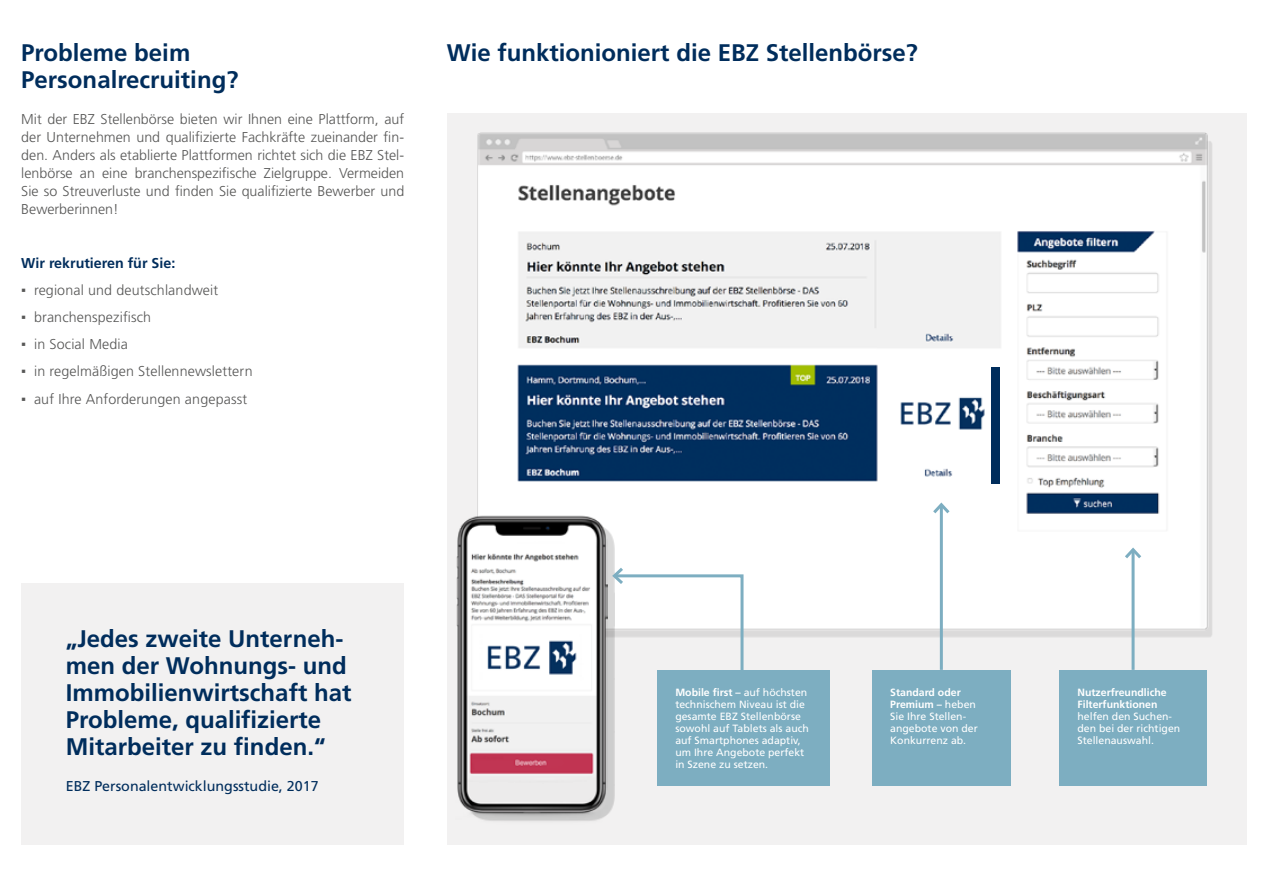
<style>
.page{position:relative;width:1268px;height:893px;background:#fff}
.page>*{position:absolute;margin:0;border:0;box-sizing:border-box;transform-origin:0 0}
.t1{font:700 24px/27px "Frutiger LT Pro";color:#002d5c}
.t2{font:300 14.25px/18px "Frutiger LT Std";letter-spacing:.01em;color:#565655;text-align:justify}
.t3{font:14.25px "Frutiger LT Std";color:#002d5c}
.t4{font:700 14.25px "Frutiger LT Pro";color:#002d5c}
.t5{font:10.5px/12px "Frutiger LT Std";color:#fff}
.t6{font:700 10.5px/12px "Frutiger LT Pro";color:#fff}
.s1{font-family:"Arial";font-weight:400}
.s2{font-family:"Frutiger LT Std";font-weight:400}
</style>
<div class="page">
<div style="left:446px;top:113px;width:800px;height:731px;background:#f2f1f1"></div>
<div style="left:21px;top:583px;width:383px;height:261px;background:#f2f1f1"></div>
<img style="left:477px;top:132px;width:735px;height:517px">
<div style="left:465px;top:524px;width:150px;height:304px;background:#000;opacity:.15"></div>
<img style="left:456px;top:511px;width:151px;height:308px">
<div style="left:872px;top:670px;width:138px;height:116px;background:#7daec1"></div>
<div style="left:1059px;top:670px;width:147px;height:116px;background:#7daec1"></div>
<hr style="left:1131px;top:550px;width:3px;height:120px;background:#7daec1">
<svg style="left:1121px;top:545px;width:23px;height:17px"></svg>
<hr style="left:939px;top:505px;width:3px;height:165px;background:#7daec1">
<svg style="left:929px;top:500px;width:23px;height:17px"></svg>
<svg style="left:610px;top:564px;width:135px;height:114px"></svg>
<div style="left:657px;top:670px;width:172px;height:116px;background:#7daec1"></div>
<div style="left:991px;top:367px;width:8px;height:117px;background:#002d5c"></div>
<h1 class="t1" style="left:21px;top:40px;width:218px">Probleme beim<br>Personalrecruiting?</h1>
<p class="t2" style="left:21px;top:111px;width:384px">Mit der EBZ Stellenbörse bieten wir Ihnen eine Plattform, auf der Unternehmen und qualifizierte Fachkräfte zueinander fin&shy;den. Anders als etablierte Plattformen richtet sich die EBZ Stel&shy;lenbörse an eine branchenspezifische Zielgruppe. Vermeiden Sie so Streuverluste und finden Sie qualifizierte Bewerber und Bewerberinnen!</p>
<p class="t4" style="left:21px;top:255px;width:155px">Wir rekrutieren für Sie:</p>
<p class="t2" style="left:21px;top:282px;width:198px"><span class="s1">▪</span> regional und deutschlandweit</p>
<p class="t2" style="left:21px;top:309px;width:131px"><span class="s1">▪</span> branchenspezifisch</p>
<p class="t2" style="left:21px;top:336px;width:108px"><span class="s1">▪</span> in Social Media</p>
<p class="t2" style="left:21px;top:363px;width:233px"><span class="s1">▪</span> in regelmäßigen Stellennewslettern</p>
<p class="t2" style="left:21px;top:390px;width:227px"><span class="s1">▪</span> auf Ihre Anforderungen angepasst</p>
<h1 class="t1" style="left:446px;top:40px;width:472px">Wie funktionioniert die EBZ Stellenbörse?</h1>
<h1 class="t1" style="left:66px;top:625px;width:287px">„Jedes zweite Unterneh&shy;men der Wohnungs- und<br>Immobilienwirtschaft hat<br>Probleme, qualifizierte<br>Mitarbeiter zu finden.“</h1>
<p class="t3" style="left:66px;top:777px;width:254px">EBZ Personalentwicklungsstudie, 2017</p>
<p class="t6" style="left:675px;top:686px;width:133px">Mobile first – <span class="s2">auf höchsten</span></p>
<p class="t5" style="left:675px;top:698px;width:135px">technischem Niveau ist die gesamte EBZ Stellenbörse sowohl auf Tablets als auch auf Smartphones adaptiv, um Ihre Angebote perfekt in Szene zu setzen.</p>
<p class="t6" style="left:890px;top:686px;width:87px">Standard oder<br>Premium – <span class="s2">heben</span></p>
<p class="t5" style="left:890px;top:710px;width:89px">Sie Ihre Stellen&shy;angebote von der<br>Konkurrenz ab.</p>
<p class="t6" style="left:1077px;top:686px;width:91px">Nutzerfreundliche<br>Filterfunktionen</p>
<p class="t5" style="left:1077px;top:710px;width:104px">helfen den Suchen&shy;den bei der richtigen<br>Stellenauswahl.</p>
</div>
